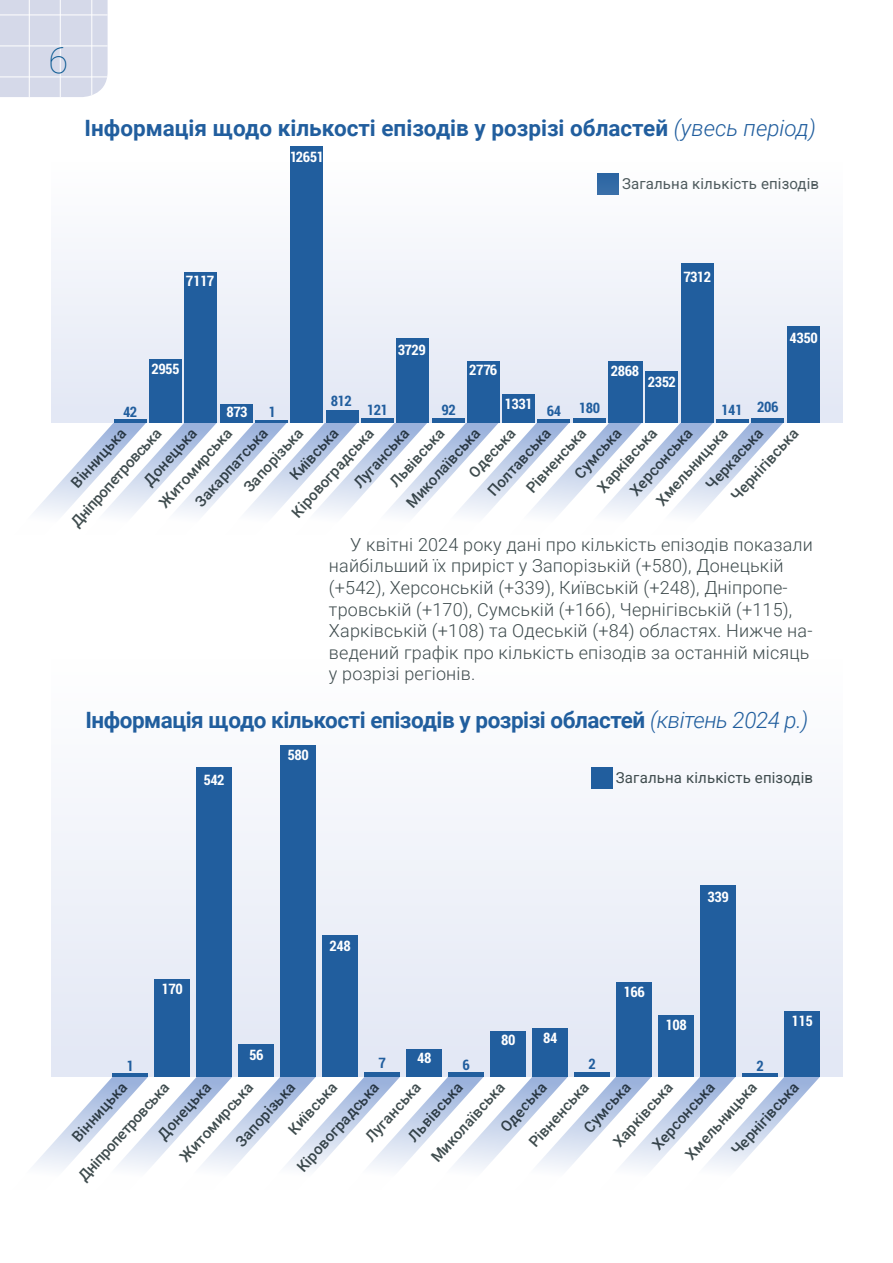
<style>
.page{position:relative;width:893px;height:1263px;background:#fff}
.page>*{position:absolute;margin:0;border:0;box-sizing:border-box;transform-origin:0 0}
.t1{font:100 36px "Roboto";color:#00538e}
.Nazva-TABS{font:700 22.5px "Roboto";letter-spacing:-.02em;color:#215e9e}
.Nazva-TABS-2{font:700 22.5px "Roboto";color:#215e9e}
.Basic_TXT{font:300 18px/21.6px "Roboto";letter-spacing:.01em;color:#3f4c4e}
.t2{font:500 15px "Roboto";color:#3f4c4e}
.Nomber-tabs{font:700 condensed 15px "Roboto";letter-spacing:-.03em;color:#fff}
.tab-text2{font:15px "Roboto";letter-spacing:.01em;color:#3f4c4e}
.Nomber-tabs-2{font:700 condensed 15px "Roboto";letter-spacing:-.03em;color:#215e9e}
.s1{font-weight:300;font-style:italic}
</style>
<div class="page">
<div style="left:51px;top:659px;width:791px;height:417px;background:linear-gradient(to bottom,#fefefe,#e2e7f4)"></div>
<svg style="left:34px;top:1077px;width:786px;height:92px"></svg>
<div style="left:591px;top:767px;width:21px;height:21px;background:#215e9e"></div>
<svg style="left:35px;top:422px;width:748px;height:93px"></svg>
<div style="left:51px;top:162px;width:791px;height:260px;background:linear-gradient(to right,#f2f4fa,#f0f3f9)"></div>
<div style="left:532px;top:1029px;width:36px;height:48px;background:#215e9e"></div>
<div style="left:364px;top:1072px;width:36px;height:5px;background:#215e9e"></div>
<div style="left:700px;top:885px;width:36px;height:192px;background:#215e9e"></div>
<div style="left:784px;top:1011px;width:36px;height:66px;background:#215e9e"></div>
<hr style="left:742px;top:1073px;width:36px;height:4px;background:#215e9e">
<svg style="left:0;top:0;width:108px;height:97px"></svg>
<hr style="left:0;top:77px;width:108px;height:1px;background:#fff">
<hr style="left:0;top:46px;width:108px;height:1px;background:#fff">
<hr style="left:0;top:15px;width:108px;height:1px;background:#fff">
<hr style="left:91px;top:0;width:1px;height:97px;background:#fff">
<hr style="left:60px;top:0;width:1px;height:97px;background:#fff">
<hr style="left:29px;top:0;width:1px;height:97px;background:#fff">
<div style="left:322px;top:935px;width:36px;height:142px;background:#215e9e"></div>
<div style="left:239px;top:1045px;width:35px;height:32px;background:#215e9e"></div>
<div style="left:197px;top:767px;width:35px;height:310px;background:#215e9e"></div>
<div style="left:155px;top:979px;width:35px;height:98px;background:#215e9e"></div>
<hr style="left:112px;top:1073px;width:36px;height:4px;background:#215e9e">
<div style="left:280px;top:745px;width:36px;height:332px;background:#215e9e"></div>
<div style="left:406px;top:1049px;width:36px;height:28px;background:#215e9e"></div>
<div style="left:490px;top:1031px;width:36px;height:46px;background:#215e9e"></div>
<div style="left:574px;top:1072px;width:36px;height:5px;background:#215e9e"></div>
<div style="left:616px;top:982px;width:36px;height:95px;background:#215e9e"></div>
<div style="left:658px;top:1015px;width:36px;height:62px;background:#215e9e"></div>
<div style="left:448px;top:1072px;width:36px;height:5px;background:#215e9e"></div>
<div style="left:290px;top:146px;width:33px;height:276px;background:#215e9e"></div>
<div style="left:220px;top:404px;width:32px;height:18px;background:#215e9e"></div>
<div style="left:185px;top:272px;width:32px;height:150px;background:#215e9e"></div>
<div style="left:149px;top:359px;width:33px;height:63px;background:#215e9e"></div>
<hr style="left:114px;top:419px;width:32px;height:3px;background:#215e9e">
<hr style="left:255px;top:420px;width:33px;height:2px;background:#215e9e">
<hr style="left:361px;top:418px;width:33px;height:4px;background:#215e9e">
<hr style="left:432px;top:418px;width:32px;height:4px;background:#215e9e">
<div style="left:502px;top:394px;width:33px;height:28px;background:#215e9e"></div>
<hr style="left:538px;top:419px;width:32px;height:3px;background:#215e9e">
<hr style="left:573px;top:418px;width:32px;height:4px;background:#215e9e">
<div style="left:396px;top:338px;width:33px;height:84px;background:#215e9e"></div>
<div style="left:681px;top:263px;width:32px;height:159px;background:#215e9e"></div>
<hr style="left:716px;top:419px;width:33px;height:3px;background:#215e9e">
<hr style="left:751px;top:418px;width:33px;height:4px;background:#215e9e">
<div style="left:787px;top:326px;width:33px;height:96px;background:#215e9e"></div>
<div style="left:646px;top:371px;width:32px;height:51px;background:#215e9e"></div>
<div style="left:608px;top:361px;width:35px;height:61px;background:#215e9e"></div>
<div style="left:326px;top:410px;width:32px;height:12px;background:#215e9e"></div>
<div style="left:467px;top:361px;width:33px;height:61px;background:#215e9e"></div>
<h1 class="t1" style="left:48px;top:35px;width:21px">6</h1>
<p class="Nazva-TABS-2" style="left:85px;top:112px;width:733px">Інформація щодо кількості епізодів у розрізі областей <span class="s1">(увесь період)</span></p>
<p class="Nomber-tabs" style="left:290px;top:147px;width:36px">12651</p>
<p class="tab-text2" style="left:622px;top:173px;width:199px">Загальна кількість епізодів</p>
<p class="Nomber-tabs" style="left:186px;top:270px;width:30px">7117</p>
<p class="Nomber-tabs" style="left:683px;top:266px;width:29px">7312</p>
<p class="Nomber-tabs" style="left:398px;top:340px;width:30px">3729</p>
<p class="Nomber-tabs" style="left:790px;top:328px;width:30px">4350</p>
<p class="Nomber-tabs" style="left:151px;top:359px;width:30px">2955</p>
<p class="Nomber-tabs" style="left:469px;top:360px;width:30px">2776</p>
<p class="Nomber-tabs" style="left:611px;top:360px;width:30px">2868</p>
<p class="Nomber-tabs" style="left:648px;top:372px;width:30px">2352</p>
<p class="Nomber-tabs-2" style="left:123px;top:401px;width:15px">42</p>
<p class="Nomber-tabs-2" style="left:268px;top:401px;width:9px">1</p>
<p class="Nomber-tabs" style="left:226px;top:402px;width:23px">873</p>
<p class="Nomber-tabs-2" style="left:331px;top:391px;width:23px">812</p>
<p class="Nomber-tabs-2" style="left:367px;top:400px;width:23px">121</p>
<p class="Nomber-tabs-2" style="left:442px;top:400px;width:16px">92</p>
<p class="Nomber-tabs" style="left:505px;top:394px;width:30px">1331</p>
<p class="Nomber-tabs-2" style="left:547px;top:400px;width:16px">64</p>
<p class="Nomber-tabs-2" style="left:579px;top:398px;width:23px">180</p>
<p class="Nomber-tabs-2" style="left:721px;top:400px;width:23px">141</p>
<p class="Nomber-tabs-2" style="left:757px;top:397px;width:23px">206</p>
<p class="t2" style="left:139px;top:476px;width:73px;rotate:-48deg">Донецька</p>
<p class="t2" style="left:701px;top:480px;width:79px;rotate:-48deg">Черкаська</p>
<p class="t2" style="left:66px;top:478px;width:75px;rotate:-48deg">Вінницька</p>
<p class="t2" style="left:154px;top:498px;width:103px;rotate:-48deg">Житомирська</p>
<p class="t2" style="left:651px;top:496px;width:100px;rotate:-48deg">Хмельницька</p>
<p class="t2" style="left:349px;top:478px;width:76px;rotate:-48deg">Луганська</p>
<p class="t2" style="left:521px;top:483px;width:83px;rotate:-48deg">Рівненська</p>
<p class="t2" style="left:285px;top:471px;width:66px;rotate:-48deg">Київська</p>
<p class="t2" style="left:592px;top:483px;width:82px;rotate:-48deg">Харківська</p>
<p class="t2" style="left:385px;top:478px;width:75px;rotate:-48deg">Львівська</p>
<p class="t2" style="left:726px;top:491px;width:94px;rotate:-48deg">Чернігівська</p>
<p class="t2" style="left:287px;top:508px;width:116px;rotate:-48deg">Кіровоградська</p>
<p class="t2" style="left:625px;top:486px;width:86px;rotate:-48deg">Херсонська</p>
<p class="t2" style="left:569px;top:469px;width:63px;rotate:-48deg">Сумська</p>
<p class="t2" style="left:464px;top:468px;width:63px;rotate:-48deg">Одеська</p>
<p class="t2" style="left:401px;top:498px;width:103px;rotate:-48deg">Миколаївська</p>
<p class="t2" style="left:483px;top:487px;width:87px;rotate:-48deg">Полтавська</p>
<p class="t2" style="left:190px;top:497px;width:101px;rotate:-48deg">Закарпатська</p>
<p class="t2" style="left:66px;top:517px;width:128px;rotate:-48deg">Дніпропетровська</p>
<p class="t2" style="left:239px;top:483px;width:82px;rotate:-48deg">Запорізька</p>
<p class="Basic_TXT" style="left:329px;top:533px;width:485px;text-indent:21px">У квітні 2024 року дані про кількість епізодів показали найбільший їх приріст у Запорізькій (+580), Донецькій (+542), Херсонській (+339), Київській (+248), Дніпропе&shy;тровській (+170), Сумській (+166), Чернігівській (+115), Харківській (+108) та Одеській (+84) областях. Нижче на&shy;ведений графік про кількість епізодів за останній місяць у розрізі регіонів.</p>
<p class="Nazva-TABS" style="left:85px;top:704px;width:724px">Інформація щодо кількості епізодів у розрізі областей <span class="s1">(квітень 2024 р.)</span></p>
<p class="Nomber-tabs" style="left:204px;top:769px;width:22px">542</p>
<p class="Nomber-tabs" style="left:288px;top:745px;width:23px">580</p>
<p class="tab-text2" style="left:616px;top:767px;width:199px">Загальна кількість епізодів</p>
<p class="Nomber-tabs" style="left:707px;top:886px;width:23px">339</p>
<p class="Nomber-tabs" style="left:329px;top:936px;width:23px">248</p>
<p class="Nomber-tabs" style="left:162px;top:978px;width:23px">170</p>
<p class="Nomber-tabs" style="left:623px;top:982px;width:23px">166</p>
<p class="Nomber-tabs" style="left:665px;top:1014px;width:23px">108</p>
<p class="Nomber-tabs" style="left:791px;top:1011px;width:23px">115</p>
<p class="Nomber-tabs" style="left:501px;top:1030px;width:16px">80</p>
<p class="Nomber-tabs" style="left:543px;top:1028px;width:16px">84</p>
<p class="Nomber-tabs" style="left:249px;top:1044px;width:16px">56</p>
<p class="Nomber-tabs-2" style="left:127px;top:1056px;width:9px">1</p>
<p class="Nomber-tabs-2" style="left:378px;top:1052px;width:9px">7</p>
<p class="Nomber-tabs" style="left:417px;top:1047px;width:16px">48</p>
<p class="Nomber-tabs-2" style="left:463px;top:1055px;width:9px">6</p>
<p class="Nomber-tabs-2" style="left:589px;top:1053px;width:9px">2</p>
<p class="Nomber-tabs-2" style="left:756px;top:1056px;width:9px">2</p>
<p class="t2" style="left:153px;top:1130px;width:73px;rotate:-48deg">Донецька</p>
<p class="t2" style="left:67px;top:1132px;width:75px;rotate:-48deg">Вінницька</p>
<p class="t2" style="left:403px;top:1132px;width:75px;rotate:-48deg">Львівська</p>
<p class="t2" style="left:680px;top:1150px;width:100px;rotate:-48deg">Хмельницька</p>
<p class="t2" style="left:360px;top:1133px;width:76px;rotate:-48deg">Луганська</p>
<p class="t2" style="left:524px;top:1137px;width:83px;rotate:-48deg">Рівненська</p>
<p class="t2" style="left:283px;top:1125px;width:66px;rotate:-48deg">Київська</p>
<p class="t2" style="left:608px;top:1137px;width:82px;rotate:-48deg">Харківська</p>
<p class="t2" style="left:726px;top:1146px;width:94px;rotate:-48deg">Чернігівська</p>
<p class="t2" style="left:647px;top:1140px;width:86px;rotate:-48deg">Херсонська</p>
<p class="t2" style="left:231px;top:1137px;width:82px;rotate:-48deg">Запорізька</p>
<p class="t2" style="left:579px;top:1123px;width:63px;rotate:-48deg">Сумська</p>
<p class="t2" style="left:495px;top:1123px;width:63px;rotate:-48deg">Одеська</p>
<p class="t2" style="left:426px;top:1153px;width:103px;rotate:-48deg">Миколаївська</p>
<p class="t2" style="left:74px;top:1171px;width:128px;rotate:-48deg">Дніпропетровська</p>
<p class="t2" style="left:292px;top:1162px;width:116px;rotate:-48deg">Кіровоградська</p>
<p class="t2" style="left:175px;top:1152px;width:103px;rotate:-48deg">Житомирська</p>
</div>
